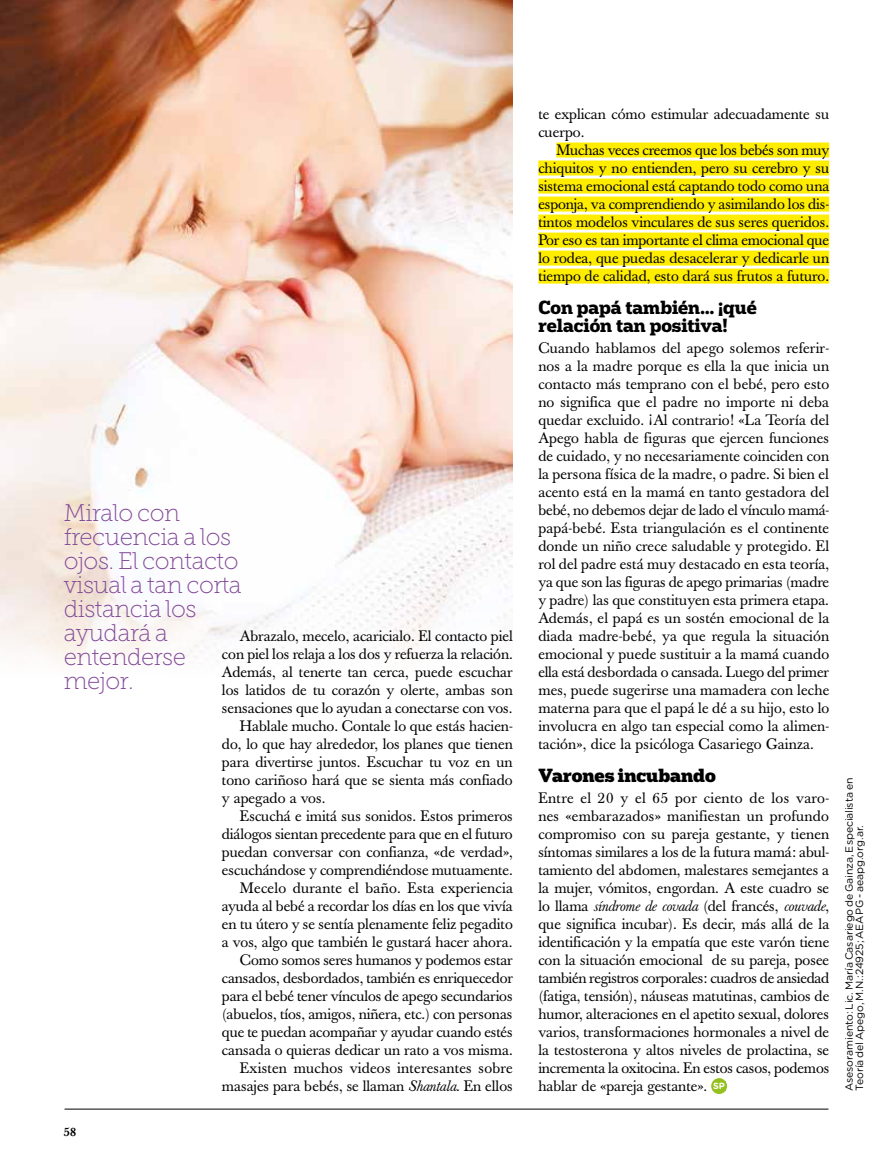
<style>
.page{position:relative;width:893px;height:1170px;background:#fff}
.page>*{position:absolute;margin:0;border:0;box-sizing:border-box;transform-origin:0 0}
.t1{font:24px/24px "Museo Slab 100";letter-spacing:-.02em;color:#814997}
.t2{font:700 18px/18px "Popular";letter-spacing:-.005em;color:#000}
.t3{font:900 18px "Popular";letter-spacing:-.005em;color:#000}
.t4{font:15px/18px "Baskerville";color:#000;text-align:justify}
.t5{font:500 12px "Baskerville";color:#000}
.t6{font:10.5px/10.5px "Gotham Rounded";letter-spacing:-.01em;color:#000}
.s1{font-style:italic}
.s2{font-family:"Gotham Rounded";font-weight:700;font-size:9px;color:#fff}
</style>
<div class="page">
<img style="left:0;top:0;width:513px;height:665px">
<div style="left:556px;top:142px;width:273px;height:15px;background:#ffed00"></div>
<div style="left:538px;top:160px;width:291px;height:15px;background:#ffed00"></div>
<div style="left:538px;top:178px;width:291px;height:15px;background:#ffed00"></div>
<div style="left:538px;top:196px;width:291px;height:15px;background:#ffed00"></div>
<div style="left:538px;top:214px;width:291px;height:15px;background:#ffed00"></div>
<div style="left:538px;top:232px;width:291px;height:15px;background:#ffed00"></div>
<div style="left:538px;top:250px;width:291px;height:15px;background:#ffed00"></div>
<div style="left:538px;top:268px;width:291px;height:15px;background:#ffed00"></div>
<svg style="left:711px;top:1077px;width:16px;height:16px"></svg>
<div style="left:713px;top:1081px;width:13px;height:9px;background:#95c11e"></div>
<hr style="left:65px;top:1108px;width:763px;height:1px;background:#000">
<h1 class="t1" style="left:64px;top:500px;width:179px">Miralo con frecuencia a los ojos. El contacto visual a tan corta distancia los ayudará a entenderse mejor.</h1>
<p class="t4" style="left:240px;top:627px;width:274px">Abrazalo, mecelo, acaricialo. El contacto piel</p>
<p class="t4" style="left:222px;top:645px;width:292px">con piel los relaja a los dos y refuerza la relación.</p>
<p class="t4" style="left:222px;top:663px;width:292px">Además, al tenerte tan cerca, puede escuchar</p>
<p class="t4" style="left:222px;top:681px;width:292px">los latidos de tu corazón y olerte, ambas son</p>
<p class="t4" style="left:222px;top:699px;width:292px">sensaciones que lo ayudan a conectarse con vos.</p>
<p class="t4" style="left:240px;top:717px;width:274px">Hablale mucho. Contale lo que estás hacien-</p>
<p class="t4" style="left:222px;top:735px;width:292px">do, lo que hay alrededor, los planes que tienen</p>
<p class="t4" style="left:222px;top:753px;width:292px">para divertirse juntos. Escuchar tu voz en un</p>
<p class="t4" style="left:222px;top:771px;width:292px">tono cariñoso hará que se sienta más confiado</p>
<p class="t4" style="left:222px;top:789px;width:105px">y apegado a vos.</p>
<p class="t4" style="left:240px;top:807px;width:274px">Escuchá e imitá sus sonidos. Estos primeros</p>
<p class="t4" style="left:222px;top:825px;width:292px">diálogos sientan precedente para que en el futuro</p>
<p class="t4" style="left:222px;top:843px;width:292px">puedan conversar con confianza, «de verdad»,</p>
<p class="t4" style="left:222px;top:861px;width:292px">escuchándose y comprendiéndose mutuamente.</p>
<p class="t4" style="left:240px;top:879px;width:274px">Mecelo durante el baño. Esta experiencia</p>
<p class="t4" style="left:222px;top:897px;width:292px">ayuda al bebé a recordar los días en los que vivía</p>
<p class="t4" style="left:222px;top:915px;width:292px">en tu útero y se sentía plenamente feliz pegadito</p>
<p class="t4" style="left:222px;top:933px;width:292px">a vos, algo que también le gustará hacer ahora.</p>
<p class="t4" style="left:240px;top:951px;width:274px">Como somos seres humanos y podemos estar</p>
<p class="t4" style="left:222px;top:969px;width:293px">cansados, desbordados, también es enriquecedor</p>
<p class="t4" style="left:222px;top:987px;width:292px">para el bebé tener vínculos de apego secundarios</p>
<p class="t4" style="left:222px;top:1005px;width:292px">(abuelos, tíos, amigos, niñera, etc.) con personas</p>
<p class="t4" style="left:222px;top:1023px;width:292px">que te puedan acompañar y ayudar cuando estés</p>
<p class="t4" style="left:222px;top:1041px;width:292px">cansada o quieras dedicar un rato a vos misma.</p>
<p class="t4" style="left:240px;top:1059px;width:274px">Existen muchos videos interesantes sobre</p>
<p class="t4" style="left:222px;top:1077px;width:292px">masajes para bebés, se llaman <span class="s1">Shantala</span>. En ellos</p>
<p class="t5" style="left:64px;top:1124px;width:14px">58</p>
<p class="t4" style="left:538px;top:105px;width:292px">te explican cómo estimular adecuadamente su cuerpo.</p>
<p class="t4" style="left:538px;top:141px;width:293px;text-indent:18px">Muchas veces creemos que los bebés son muy chiquitos y no entienden, pero su cerebro y su sistema emocional está captando todo como una esponja, va comprendiendo y asimilando los dis&shy;tintos modelos vinculares de sus seres queridos.<br>Por eso es tan importante el clima emocional que lo rodea, que puedas desacelerar y dedicarle un tiempo de calidad, esto dará sus frutos a futuro.</p>
<p class="t2" style="left:538px;top:297px;width:220px">Con papá también… ¡qué relación tan positiva!</p>
<p class="t4" style="left:538px;top:339px;width:293px">Cuando hablamos del apego solemos referir&shy;nos a la madre porque es ella la que inicia un contacto más temprano con el bebé, pero esto no significa que el padre no importe ni deba quedar excluido. ¡Al contrario! «La Teoría del Apego habla de figuras que ejercen funciones de cuidado, y no necesariamente coinciden con la persona física de la madre, o padre. Si bien el acento está en la mamá en tanto gestadora del bebé, no debemos dejar de lado el vínculo mamá&shy;papá-bebé. Esta triangulación es el continente donde un niño crece saludable y protegido. El rol del padre está muy destacado en esta teoría, ya que son las figuras de apego primarias (madre y padre) las que constituyen esta primera etapa.<br>Además, el papá es un sostén emocional de la diada madre-bebé, ya que regula la situación emocional y puede sustituir a la mamá cuando ella está desbordada o cansada. Luego del primer mes, puede sugerirse una mamadera con leche materna para que el papá le dé a su hijo, esto lo involucra en algo tan especial como la alimen&shy;tación», dice la psicóloga Casariego Gainza.</p>
<p class="t3" style="left:538px;top:763px;width:179px">Varones incubando</p>
<p class="t4" style="left:538px;top:789px;width:292px">Entre el 20 y el 65 por ciento de los varo&shy;nes «embarazados» manifiestan un profundo compromiso con su pareja gestante, y tienen síntomas similares a los de la futura mamá: abul&shy;tamiento del abdomen, malestares semejantes a la mujer, vómitos, engordan. A este cuadro se lo llama <span class="s1">síndrome de covada</span> (del francés, <span class="s1">couvade</span>, que significa incubar). Es decir, más allá de la identificación y la empatía que este varón tiene con la situación emocional de su pareja, posee también registros corporales: cuadros de ansiedad (fatiga, tensión), náuseas matutinas, cambios de humor, alteraciones en el apetito sexual, dolores varios, transformaciones hormonales a nivel de la testosterona y altos niveles de prolactina, se incrementa la oxitocina. En estos casos, podemos hablar de «pareja gestante». <span class="s2">SP</span></p>
<p class="t6" style="left:843px;top:1090px;width:315px;rotate:-90deg">Asesoramiento: Lic. María Casariego de Gainza, Especialista en<br>Teoría del Apego, M.N.:24925; AEAPG - aeapg.org.ar.</p>
</div>
